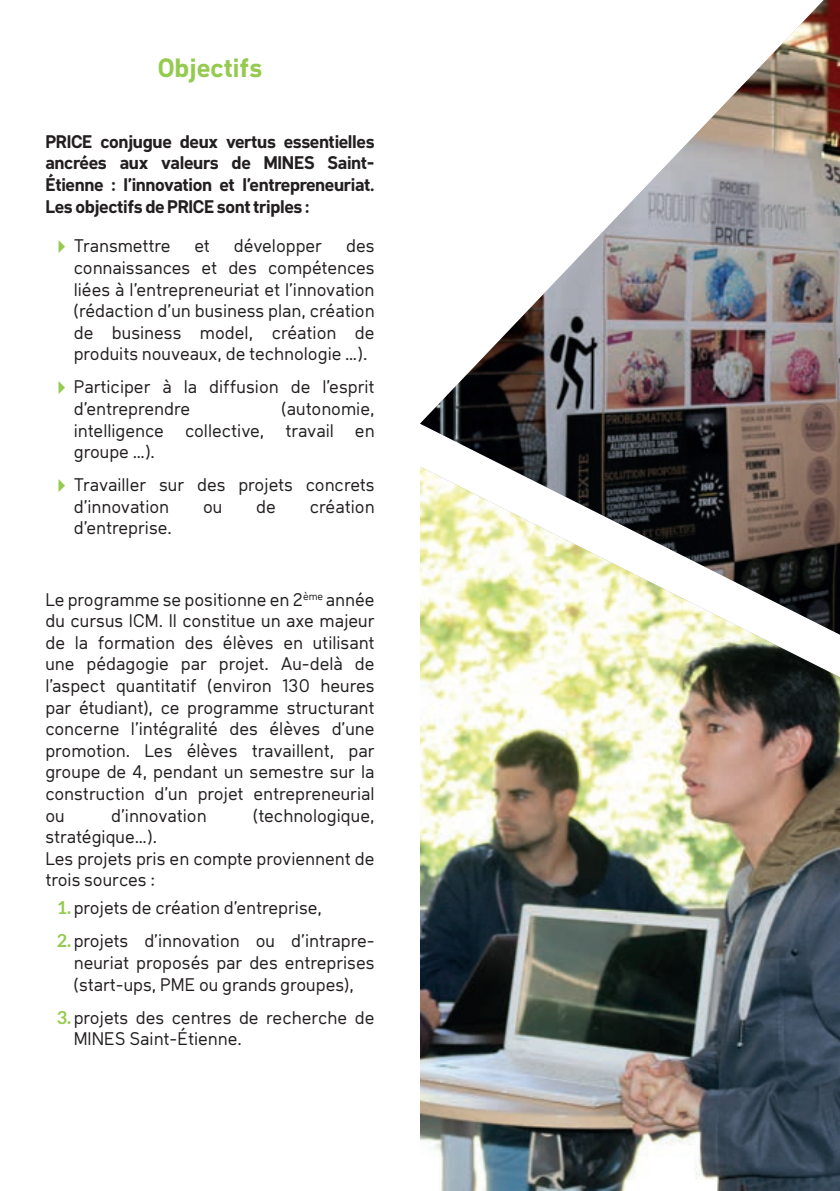
<style>
.page{position:relative;width:840px;height:1191px;background:#fff}
.page>*{position:absolute;margin:0;border:0;box-sizing:border-box;transform-origin:0 0}
.t1{font:700 26px "Klima";color:#94ca4e}
.t2{font:18px/21.6px "Klima";color:#231f20;text-align:justify}
.t3{font:700 18px/21.6px "Klima";letter-spacing:-.02em;color:#231f20;text-align:justify}
.s1{font-family:"Arrows";font-size:34px;color:#94ca4e}
.s2{font-family:"Lato";font-weight:700;color:#94ca4e}
</style>
<div class="page">
<img style="left:420px;top:0;width:419px;height:466px">
<img style="left:420px;top:466px;width:419px;height:725px">
<h1 class="t1" style="left:158px;top:48px;width:106px">Objectifs</h1>
<p class="t3" style="left:45px;top:129px;width:330px">PRICE conjugue deux vertus essentielles ancrées aux valeurs de MINES Saint-Étienne : l’innovation et l’entrepreneuriat.<br>Les objectifs de PRICE sont triples :</p>
<p class="t2" style="left:57px;top:234px;width:115px"><span class="s1">Q</span> Transmettre</p>
<p class="t2" style="left:194px;top:234px;width:17px">et</p>
<p class="t2" style="left:234px;top:234px;width:90px">développer</p>
<p class="t2" style="left:74px;top:234px;width:302px;text-indent:272px">des connaissances et des compétences liées à l’entrepreneuriat et l’innovation (rédaction d’un business plan, création de business model, création de produits nouveaux, de technologie …).</p>
<p class="t2" style="left:74px;top:375px;width:302px;text-indent:-17px"><span class="s1">Q</span> Participer à la diffusion de l’esprit d’entreprendre</p>
<p class="t2" style="left:74px;top:397px;width:302px;text-indent:208px">(autonomie, intelligence collective, travail en groupe …).</p>
<p class="t2" style="left:74px;top:473px;width:302px;text-indent:-17px"><span class="s1">Q</span> Travailler sur des projets concrets d’innovation</p>
<p class="t2" style="left:203px;top:494px;width:21px">ou</p>
<p class="t2" style="left:256px;top:494px;width:21px">de</p>
<p class="t2" style="left:310px;top:494px;width:66px">création</p>
<p class="t2" style="left:74px;top:516px;width:100px">d’entreprise.</p>
<p class="t2" style="left:45px;top:587px;width:330px">Le programme se positionne en 2<sup>ème</sup> année du cursus ICM. Il constitue un axe majeur de la formation des élèves en utilisant une pédagogie par projet. Au-delà de l’aspect quantitatif (environ 130 heures par étudiant), ce programme structurant concerne l’intégralité des élèves d’une promotion. Les élèves travaillent, par groupe de 4, pendant un semestre sur la construction d’un projet entrepreneurial ou</p>
<p class="t2" style="left:111px;top:803px;width:97px">d’innovation</p>
<p class="t2" style="left:253px;top:803px;width:123px">(technologique,</p>
<p class="t2" style="left:45px;top:825px;width:330px;text-align:left">stratégique…).<br>Les projets pris en compte proviennent de trois sources :</p>
<p class="t2" style="left:57px;top:896px;width:266px"><span class="s2">1.</span> projets de création d’entreprise,</p>
<p class="t2" style="left:74px;top:929px;width:302px;text-indent:-17px"><span class="s2">2.</span> projets d’innovation ou d’intrapre&shy;neuriat proposés par des entreprises (start-ups, PME ou grands groupes),</p>
<p class="t2" style="left:74px;top:1005px;width:302px;text-indent:-17px"><span class="s2">3.</span> projets des centres de recherche de<br>MINES Saint-Étienne.</p>
</div>
